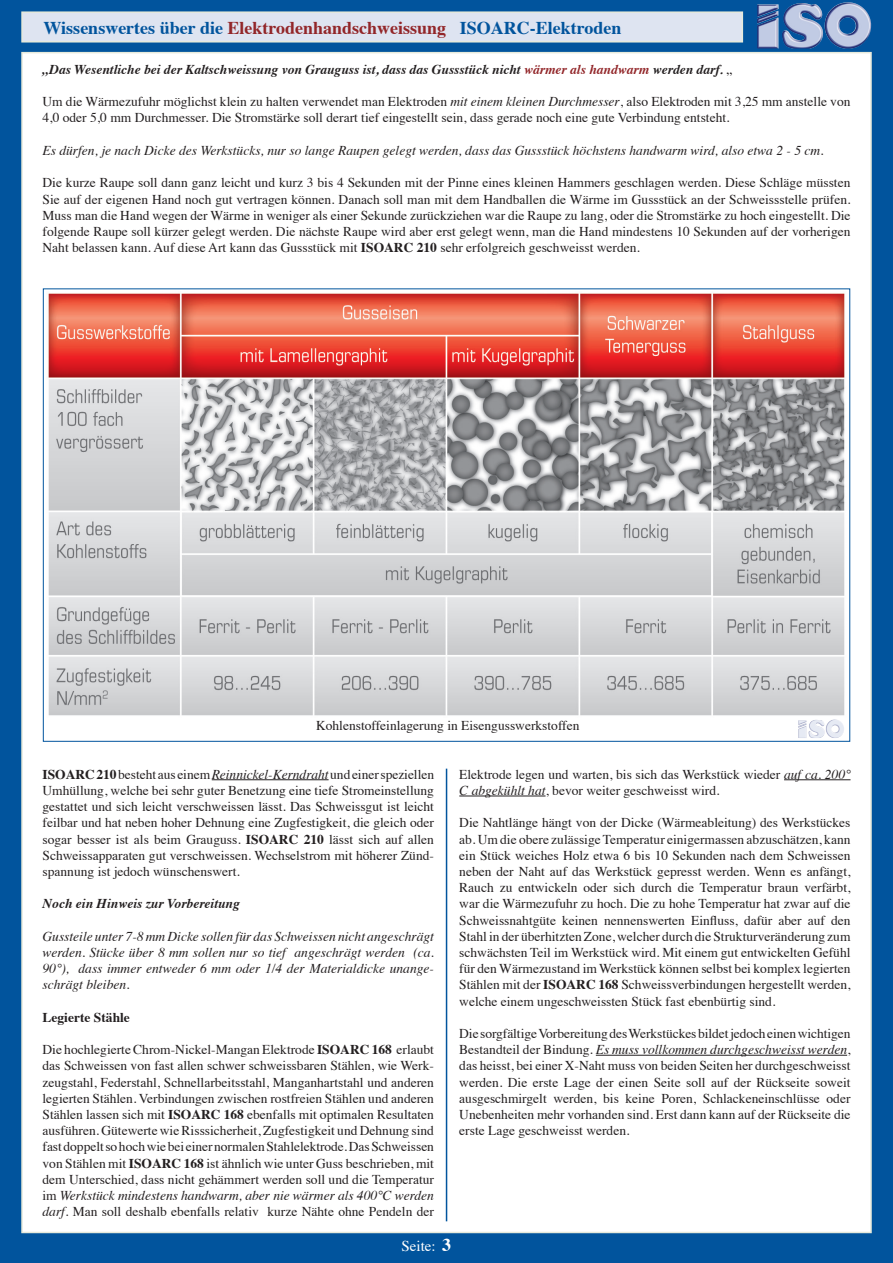
<style>
.page{position:relative;width:893px;height:1263px;background:#01549d}
.page>*{position:absolute;margin:0;border:0;box-sizing:border-box;transform-origin:0 0}
.t1{font:700 18px "Times";color:#01549d}
.t2{font:700 18px "Times";color:#fff}
.t3{font:15px "Times";color:#fff}
.t4{font:13.5px/16.2px "Times";color:#231f20;text-align:justify}
.t5{font:italic 13.5px/16.2px "Times";color:#231f20;text-align:justify}
.t6{font:italic 700 13.5px "Times";color:#231f20}
.t7{font:700 13.5px "Times";color:#231f20}
.s1{color:#922629}
.s2{font-weight:400;font-style:normal}
.s3{font-style:italic}
.s4{font-weight:700}
</style>
<div class="page">
<div style="left:21px;top:52px;width:851px;height:1181px;background:#fff;border:2px solid #e7eadb"></div>
<div style="left:21px;top:11px;width:722px;height:32px;background:#dee4f1;border:2px solid #e7eadb"></div>
<img style="left:825px;top:2px;width:21px;height:33px">
<hr style="left:212px;top:779px;width:117px;height:1px;background:#231f20">
<img style="left:48px;top:293px;width:797px;height:427px">
<hr style="left:784px;top:779px;width:66px;height:1px;background:#231f20">
<hr style="left:459px;top:796px;width:87px;height:1px;background:#231f20">
<hr style="left:596px;top:1055px;width:251px;height:1px;background:#231f20">
<img style="left:825px;top:719px;width:9px;height:14px">
<hr style="left:446px;top:769px;width:1px;height:452px;background:#01549d">
<p class="t1" style="left:44px;top:11px;width:579px">Wissenswertes über die <span class="s1">Elektrodenhandschweissung</span> ISOARC-Elektroden</p>
<p class="t6" style="left:43px;top:57px;width:692px">„Das Wesentliche bei der Kaltschweissung von Grauguss ist, dass das Gussstück nicht <span class="s1">wärmer als handwarm</span> werden darf. <span class="s2">„</span></p>
<p class="t4" style="left:43px;top:92px;width:809px">Um die Wärmezufuhr möglichst klein zu halten verwendet man Elektroden <span class="s3">mit einem kleinen Durchmesser</span>, also Elektroden mit 3,25 mm anstelle von<br>4,0 oder 5,0 mm Durchmesser. Die Stromstärke soll derart tief eingestellt sein, dass gerade noch eine gute Verbindung entsteht.</p>
<p class="t5" style="left:43px;top:141px;width:783px">Es dürfen, je nach Dicke des Werkstücks, nur so lange Raupen gelegt werden, dass das Gussstück höchstens handwarm wird, also etwa 2 - 5 cm.</p>
<p class="t4" style="left:43px;top:173px;width:809px">Die kurze Raupe soll dann ganz leicht und kurz 3 bis 4 Sekunden mit der Pinne eines kleinen Hammers geschlagen werden. Diese Schläge müssten Sie auf der eigenen Hand noch gut vertragen können. Danach soll man mit dem Handballen die Wärme im Gussstück an der Schweissstelle prüfen.<br>Muss man die Hand wegen der Wärme in weniger als einer Sekunde zurückziehen war die Raupe zu lang, oder die Stromstärke zu hoch eingestellt. Die folgende Raupe soll kürzer gelegt werden. Die nächste Raupe wird aber erst gelegt wenn, man die Hand mindestens 10 Sekunden auf der vorherigen Naht belassen kann. Auf diese Art kann das Gussstück mit <span class="s4">ISOARC 210</span> sehr erfolgreich geschweisst werden.</p>
<p class="t4" style="left:316px;top:716px;width:265px">Kohlenstoffeinlagerung in Eisengusswerkstoffen</p>
<p class="t4" style="left:459px;top:765px;width:393px">Elektrode legen und warten, bis sich das Werkstück wieder <span class="s3">auf ca. 200°<br>C abgekühlt hat</span>, bevor weiter geschweisst wird.</p>
<p class="t4" style="left:459px;top:813px;width:393px">Die Nahtlänge hängt von der Dicke (Wärmeableitung) des Werkstückes ab. Um die obere zulässige Temperatur einigermassen abzuschätzen, kann ein Stück weiches Holz etwa 6 bis 10 Sekunden nach dem Schweissen neben der Naht auf das Werkstück gepresst werden. Wenn es anfängt, Rauch zu entwickeln oder sich durch die Temperatur braun verfärbt, war die Wärmezufuhr zu hoch. Die zu hohe Temperatur hat zwar auf die Schweissnahtgüte keinen nennenswerten Einfluss, dafür aber auf den Stahl in der überhitzten Zone, welcher durch die Strukturveränderung zum schwächsten Teil im Werkstück wird. Mit einem gut entwickelten Gefühl für den Wärmezustand im Werkstück können selbst bei komplex legierten Stählen mit der <span class="s4">ISOARC 168</span> Schweissverbindungen hergestellt werden, welche einem ungeschweissten Stück fast ebenbürtig sind.</p>
<p class="t4" style="left:459px;top:1024px;width:393px">Die sorgfältige Vorbereitung des Werkstückes bildet jedoch einen wichtigen Bestandteil der Bindung. <span class="s3">Es muss vollkommen durchgeschweisst werden</span>, das heisst, bei einer X-Naht muss von beiden Seiten her durchgeschweisst werden. Die erste Lage der einen Seite soll auf der Rückseite soweit ausgeschmirgelt werden, bis keine Poren, Schlackeneinschlüsse oder Unebenheiten mehr vorhanden sind. Erst dann kann auf der Rückseite die erste Lage geschweisst werden.</p>
<p class="t4" style="left:43px;top:765px;width:393px"><span class="s4">ISOARC 210</span> besteht aus einem <span class="s3">Reinnickel-Kerndraht</span> und einer speziellen Umhüllung, welche bei sehr guter Benetzung eine tiefe Stromeinstellung gestattet und sich leicht verschweissen lässt. Das Schweissgut ist leicht feilbar und hat neben hoher Dehnung eine Zugfestigkeit, die gleich oder sogar besser ist als beim Grauguss. <span class="s4">ISOARC 210</span> lässt sich auf allen Schweissapparaten gut verschweissen. Wechselstrom mit höherer Zünd&shy;spannung ist jedoch wünschenswert.</p>
<p class="t6" style="left:43px;top:891px;width:199px">Noch ein Hinweis zur Vorbereitung</p>
<p class="t5" style="left:43px;top:927px;width:393px">Gussteile unter 7-8 mm Dicke sollen für das Schweissen nicht angeschrägt werden. Stücke über 8 mm sollen nur so tief angeschrägt werden (ca.<br>90°), dass immer entweder 6 mm oder 1/4 der Materialdicke unange&shy;schrägt bleiben.</p>
<p class="t7" style="left:43px;top:1004px;width:89px">Legierte Stähle</p>
<p class="t4" style="left:43px;top:1040px;width:393px">Die hochlegierte Chrom-Nickel-Mangan Elektrode <span class="s4">ISOARC 168</span> erlaubt das Schweissen von fast allen schwer schweissbaren Stählen, wie Werk&shy;zeugstahl, Federstahl, Schnellarbeitsstahl, Manganhartstahl und anderen legierten Stählen. Verbindungen zwischen rostfreien Stählen und anderen Stählen lassen sich mit <span class="s4">ISOARC 168</span> ebenfalls mit optimalen Resultaten ausführen. Gütewerte wie Risssicherheit, Zugfestigkeit und Dehnung sind fast doppelt so hoch wie bei einer normalen Stahlelektrode. Das Schweissen von Stählen mit <span class="s4">ISOARC 168</span> ist ähnlich wie unter Guss beschrieben, mit dem Unterschied, dass nicht gehämmert werden soll und die Temperatur im <span class="s3">Werkstück mindestens handwarm, aber nie wärmer als 400°C werden darf</span>. Man soll deshalb ebenfalls relativ kurze Nähte ohne Pendeln der</p>
<p class="t3" style="left:402px;top:1232px;width:36px">Seite:</p>
<p class="t2" style="left:442px;top:1228px;width:10px">3</p>
</div>
